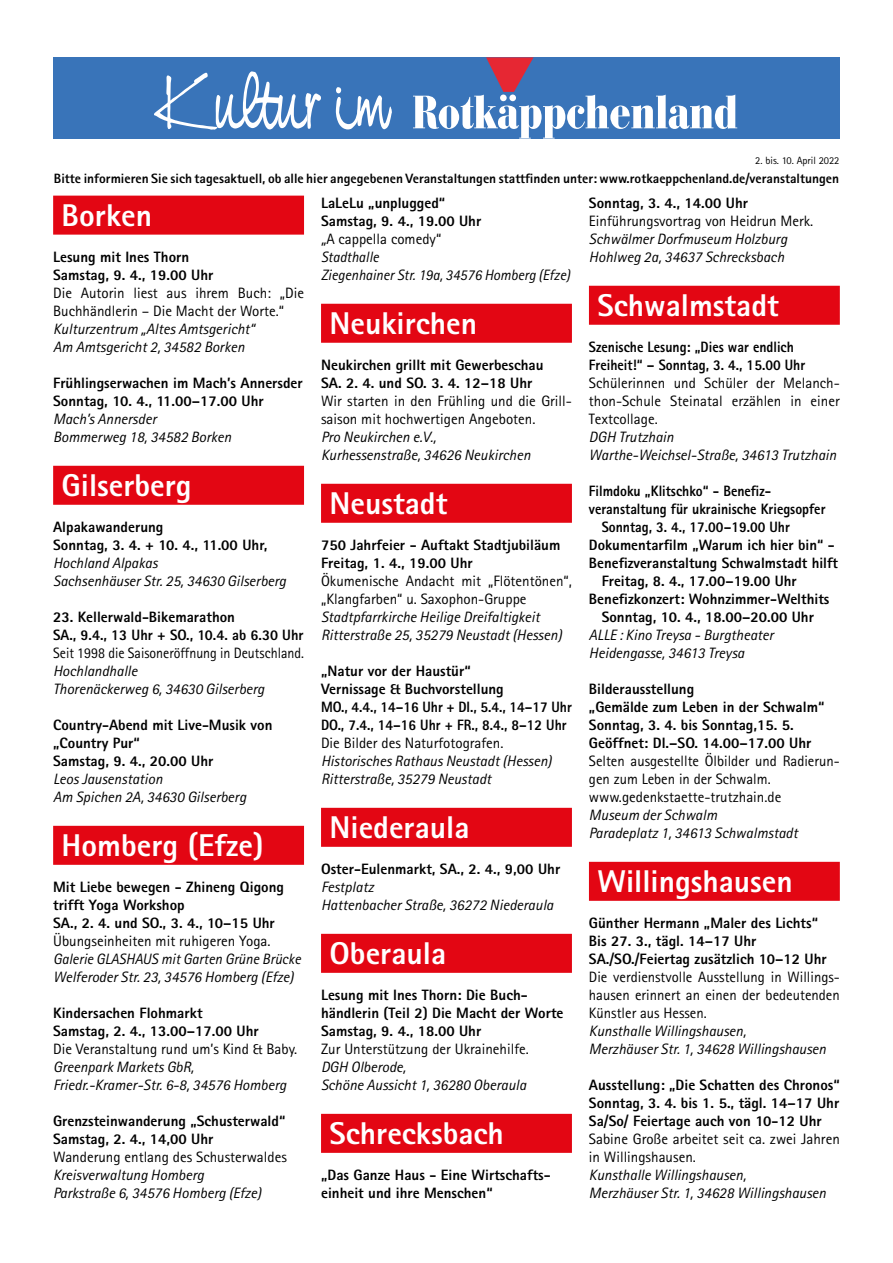
<style>
.page{position:relative;width:893px;height:1263px;background:#fff}
.page>*{position:absolute;margin:0;border:0;box-sizing:border-box;transform-origin:0 0}
.t1{font:77.4px "Nevison Cas D";color:#fff}
.t2{font:800 31.5px "Rotis Sans Serif";color:#fff}
.t3{font:800 15px/18px "Rotis Sans Serif";color:#000}
.t4{font:italic 15px/18px "Rotis Sans Serif";color:#000}
.t5{font:15px/18px "Rotis Sans Serif";color:#000}
.t6{font:800 15px/18px "Rotis Sans Serif";color:#000;scale:.92 1}
.t7{font:15px "Rotis Sans Serif";color:#000;scale:.93 1}
.t8{font:800 13.5px "Rotis Sans Serif";color:#000}
.t9{font:10.5px "Rotis Sans Serif";color:#000}
.s1{font-weight:800;font-style:normal}
.s2{font-style:normal}
</style>
<div class="page">
<div style="left:53px;top:57px;width:787px;height:82px;background:#3974b9"></div>
<svg style="left:413px;top:57px;width:324px;height:82px"></svg>
<div style="left:53px;top:196px;width:251px;height:39px;background:#e30613"></div>
<div style="left:53px;top:466px;width:251px;height:39px;background:#e30613"></div>
<div style="left:53px;top:826px;width:251px;height:39px;background:#e30613"></div>
<div style="left:321px;top:304px;width:251px;height:39px;background:#e30613"></div>
<div style="left:321px;top:484px;width:251px;height:39px;background:#e30613"></div>
<div style="left:321px;top:808px;width:251px;height:39px;background:#e30613"></div>
<div style="left:321px;top:934px;width:251px;height:39px;background:#e30613"></div>
<div style="left:321px;top:1114px;width:251px;height:39px;background:#e30613"></div>
<div style="left:589px;top:286px;width:251px;height:39px;background:#e30613"></div>
<div style="left:589px;top:862px;width:251px;height:39px;background:#e30613"></div>
<h1 class="t1" style="left:156px;top:55px;width:233px">Kultur im</h1>
<p class="t9" style="left:755px;top:155px;width:86px">2. bis. 10. April 2022</p>
<p class="t8" style="left:54px;top:170px;width:787px">Bitte informieren Sie sich tagesaktuell, ob alle hier angegebenen Veranstaltungen stattfinden unter: www.rotkaeppchenland.de/veranstaltungen</p>
<h2 class="t2" style="left:62px;top:195px;width:92px">Borken</h2>
<p class="t3" style="left:53px;top:248px;width:162px">Lesung mit Ines Thorn<br>Samstag, 9. 4., 19.00 Uhr</p>
<p class="t5" style="left:53px;top:284px;width:252px">Die Autorin liest aus ihrem Buch: „Die<br>Buchhändlerin – Die Macht der Worte.“</p>
<p class="t4" style="left:53px;top:320px;width:203px">Kulturzentrum „Altes Amtsgericht“<br>Am Amtsgericht 2, 34582 Borken</p>
<p class="t3" style="left:53px;top:374px;width:251px">Frühlingserwachen im Mach’s Annersder<br>Sonntag, 10. 4., 11.00–17.00 Uhr</p>
<p class="t4" style="left:53px;top:410px;width:180px">Mach’s Annersder<br>Bommerweg 18, 34582 Borken</p>
<h2 class="t2" style="left:62px;top:465px;width:132px">Gilserberg</h2>
<p class="t3" style="left:53px;top:518px;width:216px">Alpakawanderung<br>Sonntag, 3. 4. + 10. 4., 11.00 Uhr,</p>
<p class="t4" style="left:53px;top:554px;width:235px">Hochland Alpakas<br>Sachsenhäuser Str. 25, 34630 Gilserberg</p>
<p class="t3" style="left:53px;top:608px;width:252px">23. Kellerwald-Bikemarathon<br>SA., 9.4., 13 Uhr + SO., 10.4. ab 6.30 Uhr</p>
<p class="t7" style="left:53px;top:644px;width:271px">Seit 1998 die Saisoneröffnung in Deutschland.</p>
<p class="t4" style="left:53px;top:662px;width:213px">Hochlandhalle<br>Thorenäckerweg 6, 34630 Gilserberg</p>
<p class="t3" style="left:53px;top:716px;width:221px">Country-Abend mit Live-Musik von „Country Pur“<br>Samstag, 9. 4., 20.00 Uhr</p>
<p class="t4" style="left:53px;top:770px;width:195px">Leos Jausenstation<br>Am Spichen 2A, 34630 Gilserberg</p>
<h2 class="t2" style="left:62px;top:825px;width:203px">Homberg (Efze)</h2>
<p class="t3" style="left:53px;top:878px;width:232px">Mit Liebe bewegen - Zhineng Qigong trifft Yoga Workshop<br>SA., 2. 4. und SO., 3. 4., 10–15 Uhr</p>
<p class="t5" style="left:53px;top:932px;width:219px">Übungseinheiten mit ruhigeren Yoga.</p>
<p class="t4" style="left:53px;top:950px;width:249px">Galerie GLASHAUS mit Garten Grüne Brücke<br>Welferoder Str. 23, 34576 Homberg (Efze)</p>
<p class="t3" style="left:53px;top:1004px;width:207px">Kindersachen Flohmarkt<br>Samstag, 2. 4., 13.00–17.00 Uhr</p>
<p class="t5" style="left:53px;top:1040px;width:246px">Die Veranstaltung rund um’s Kind &amp; Baby.</p>
<p class="t4" style="left:53px;top:1058px;width:235px">Greenpark Markets GbR,<br>Friedr.-Kramer-Str. 6-8, 34576 Homberg</p>
<p class="t3" style="left:53px;top:1112px;width:234px">Grenzsteinwanderung „Schusterwald“<br>Samstag, 2. 4., 14,00 Uhr</p>
<p class="t5" style="left:53px;top:1148px;width:235px">Wanderung entlang des Schusterwaldes</p>
<p class="t4" style="left:53px;top:1166px;width:210px">Kreisverwaltung Homberg<br>Parkstraße 6, 34576 Homberg (Efze)</p>
<p class="t4" style="left:321px;top:194px;width:251px"><span class="s1">LaLeLu „unplugged“<br>Samstag, 9. 4., 19.00 Uhr<br></span>„<span class="s2">A cappella comedy“<br></span>Stadthalle<br>Ziegenhainer Str. 19a, 34576 Homberg (Efze)</p>
<h2 class="t2" style="left:330px;top:303px;width:149px">Neukirchen</h2>
<p class="t3" style="left:321px;top:356px;width:224px">Neukirchen grillt mit Gewerbeschau<br>SA. 2. 4. und SO. 3. 4. 12–18 Uhr</p>
<p class="t5" style="left:321px;top:392px;width:252px">Wir starten in den Frühling und die Grill&shy;saison mit hochwertigen Angeboten.</p>
<p class="t4" style="left:321px;top:428px;width:211px">Pro Neukirchen e.V.,<br>Kurhessenstraße, 34626 Neukirchen</p>
<h2 class="t2" style="left:330px;top:483px;width:119px">Neustadt</h2>
<p class="t3" style="left:321px;top:536px;width:241px">750 Jahrfeier - Auftakt Stadtjubiläum<br>Freitag, 1. 4., 19.00 Uhr</p>
<p class="t5" style="left:321px;top:572px;width:252px">Ökumenische Andacht mit „Flötentönen“, „Klangfarben“ u. Saxophon-Gruppe</p>
<p class="t4" style="left:321px;top:608px;width:242px">Stadtpfarrkirche Heilige Dreifaltigkeit<br>Ritterstraße 25, 35279 Neustadt (Hessen)</p>
<p class="t3" style="left:321px;top:662px;width:252px">„Natur vor der Haustür“<br>Vernissage &amp; Buchvorstellung<br>MO., 4.4., 14–16 Uhr + DI., 5.4., 14–17 Uhr DO., 7.4., 14–16 Uhr + FR., 8.4., 8–12 Uhr</p>
<p class="t5" style="left:321px;top:734px;width:184px">Die Bilder des Naturfotografen.</p>
<p class="t4" style="left:321px;top:752px;width:232px">Historisches Rathaus Neustadt (Hessen)<br>Ritterstraße, 35279 Neustadt</p>
<h2 class="t2" style="left:330px;top:807px;width:141px">Niederaula</h2>
<p class="t3" style="left:321px;top:860px;width:241px">Oster-Eulenmarkt, SA., 2. 4., 9,00 Uhr</p>
<p class="t4" style="left:321px;top:878px;width:234px">Festplatz<br>Hattenbacher Straße, 36272 Niederaula</p>
<h2 class="t2" style="left:330px;top:933px;width:118px">Oberaula</h2>
<p class="t3" style="left:321px;top:986px;width:244px">Lesung mit Ines Thorn: Die Buch&shy;händlerin (Teil 2) Die Macht der Worte<br>Samstag, 9. 4., 18.00 Uhr</p>
<p class="t5" style="left:321px;top:1040px;width:209px">Zur Unterstützung der Ukrainehilfe.</p>
<p class="t4" style="left:321px;top:1058px;width:207px">DGH Olberode,<br>Schöne Aussicht 1, 36280 Oberaula</p>
<h2 class="t2" style="left:330px;top:1113px;width:176px">Schrecksbach</h2>
<p class="t3" style="left:321px;top:1166px;width:230px">„Das Ganze Haus - Eine Wirtschafts&shy;einheit und ihre Menschen“</p>
<p class="t3" style="left:589px;top:194px;width:161px">Sonntag, 3. 4., 14.00 Uhr</p>
<p class="t5" style="left:589px;top:212px;width:226px">Einführungsvortrag von Heidrun Merk.</p>
<p class="t4" style="left:589px;top:230px;width:200px">Schwälmer Dorfmuseum Holzburg<br>Hohlweg 2a, 34637 Schrecksbach</p>
<h2 class="t2" style="left:597px;top:285px;width:183px">Schwalmstadt</h2>
<p class="t6" style="left:589px;top:338px;width:237px">Szenische Lesung: „Dies war endlich<br>Freiheit!“ – Sonntag, 3. 4., 15.00 Uhr</p>
<p class="t5" style="left:589px;top:374px;width:252px;text-align:justify">Schülerinnen und Schüler der Melanch&shy;thon-Schule Steinatal erzählen in einer Textcollage.</p>
<p class="t4" style="left:589px;top:428px;width:249px">DGH Trutzhain<br>Warthe-Weichsel-Straße, 34613 Trutzhain</p>
<p class="t6" style="left:589px;top:482px;width:198px">Filmdoku „Klitschko“ - Benefiz-</p>
<p class="t6" style="left:589px;top:500px;width:259px">veranstaltung für ukrainische Kriegsopfer</p>
<p class="t6" style="left:602px;top:518px;width:206px">Sonntag, 3. 4., 17.00–19.00 Uhr</p>
<p class="t3" style="left:589px;top:536px;width:247px">Dokumentarfilm „Warum ich hier bin“ -</p>
<p class="t3" style="left:589px;top:554px;width:251px">Benefizveranstaltung Schwalmstadt hilft</p>
<p class="t3" style="left:602px;top:572px;width:197px">Freitag, 8. 4., 17.00–19.00 Uhr</p>
<p class="t3" style="left:589px;top:590px;width:242px">Benefizkonzert: Wohnzimmer-Welthits</p>
<p class="t3" style="left:602px;top:608px;width:214px">Sonntag, 10. 4., 18.00–20.00 Uhr</p>
<p class="t4" style="left:589px;top:626px;width:186px">ALLE : Kino Treysa - Burgtheater<br>Heidengasse, 34613 Treysa</p>
<p class="t3" style="left:589px;top:680px;width:237px">Bilderausstellung<br>„Gemälde zum Leben in der Schwalm“<br>Sonntag, 3. 4. bis Sonntag,15. 5.<br>Geöffnet: DI.–SO. 14.00–17.00 Uhr</p>
<p class="t5" style="left:589px;top:752px;width:252px">Selten ausgestellte Ölbilder und Radierun&shy;gen zum Leben in der Schwalm. www.gedenkstaette-trutzhain.de</p>
<p class="t4" style="left:589px;top:806px;width:210px">Museum der Schwalm<br>Paradeplatz 1, 34613 Schwalmstadt</p>
<h2 class="t2" style="left:597px;top:861px;width:197px">Willingshausen</h2>
<p class="t3" style="left:589px;top:914px;width:239px">Günther Hermann „Maler des Lichts“<br>Bis 27. 3., tägl. 14–17 Uhr<br>SA./SO./Feiertag zusätzlich 10–12 Uhr</p>
<p class="t5" style="left:589px;top:968px;width:252px;text-align:justify">Die verdienstvolle Ausstellung in Willings&shy;hausen erinnert an einen der bedeutenden Künstler aus Hessen.</p>
<p class="t4" style="left:589px;top:1022px;width:239px">Kunsthalle Willingshausen,<br>Merzhäuser Str. 1, 34628 Willingshausen</p>
<p class="t3" style="left:589px;top:1076px;width:252px;text-align:justify">Ausstellung: „Die Schatten des Chronos“ Sonntag, 3. 4. bis 1. 5., tägl. 14–17 Uhr Sa/So/ Feiertage auch von 10-12 Uhr</p>
<p class="t5" style="left:589px;top:1130px;width:252px">Sabine Große arbeitet seit ca. zwei Jahren in Willingshausen.</p>
<p class="t4" style="left:589px;top:1166px;width:239px">Kunsthalle Willingshausen,<br>Merzhäuser Str. 1, 34628 Willingshausen</p>
</div>
